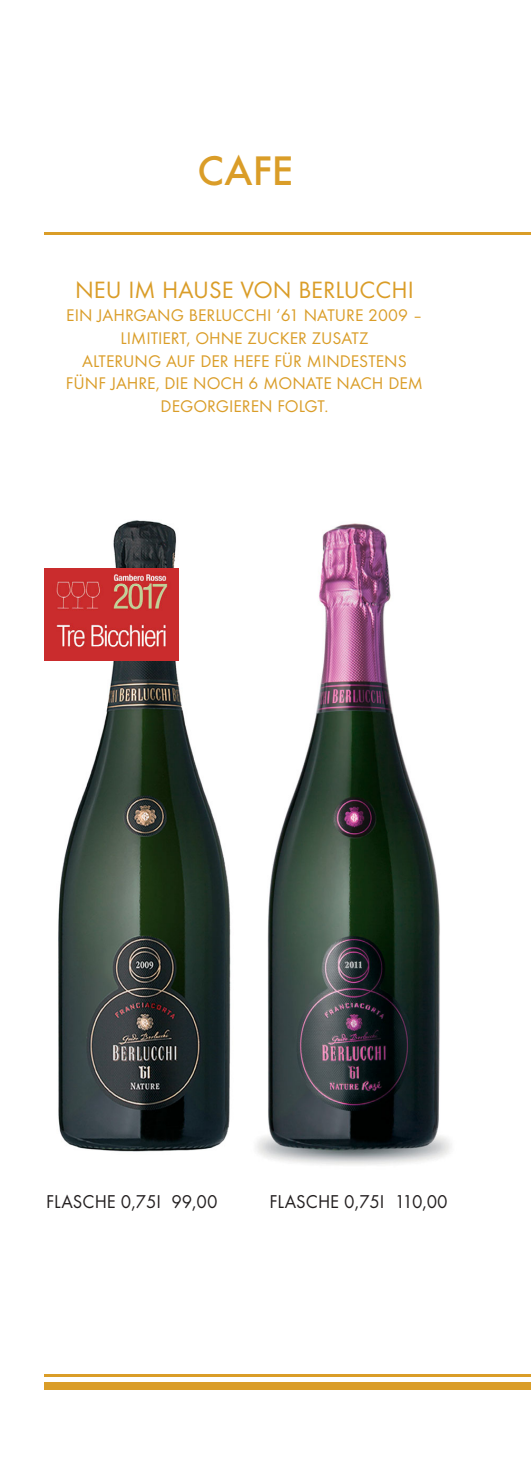
<style>
.page{position:relative;width:531px;height:1484px;background:#fff}
.page>*{position:absolute;margin:0;border:0;box-sizing:border-box;transform-origin:0 0}
.t1{font:500 42.88px "Futura T";color:#da9d28}
.t2{font:24.5px "Futura T";color:#da9d28}
.t3{font:19.25px "Futura T";color:#231f20;scale:.96 1}
.t4{font:17.5px/22.8px "Futura T";color:#da9d28;text-align:center}
</style>
<div class="page">
<hr style="left:44px;top:232px;width:487px;height:3px;background:#da9d28">
<hr style="left:44px;top:1374px;width:487px;height:3px;background:#da9d28">
<div style="left:44px;top:1382px;width:487px;height:7px;background:#da9d28"></div>
<img style="left:49px;top:520px;width:182px;height:632px">
<img style="left:256px;top:523px;width:196px;height:642px">
<img style="left:44px;top:568px;width:134px;height:92px">
<h1 class="t1" style="left:197px;top:146px;width:97px">CAFE</h1>
<h2 class="t2" style="left:75px;top:280px;width:340px">NEU IM HAUSE VON BERLUCCHI</h2>
<p class="t4" style="left:66px;top:305px;width:358px">EIN JAHRGANG BERLUCCHI ‘61 NATURE 2009 –<br>LIMITIERT, OHNE ZUCKER ZUSATZ<br>ALTERUNG AUF DER HEFE FÜR MINDESTENS<br>FÜNF JAHRE, DIE NOCH 6 MONATE NACH DEM<br>DEGORGIEREN FOLGT.</p>
<p class="t3" style="left:46px;top:1193px;width:180px">FLASCHE 0,75I 99,00</p>
<p class="t3" style="left:269px;top:1193px;width:187px">FLASCHE 0,75I 110,00</p>
</div>
